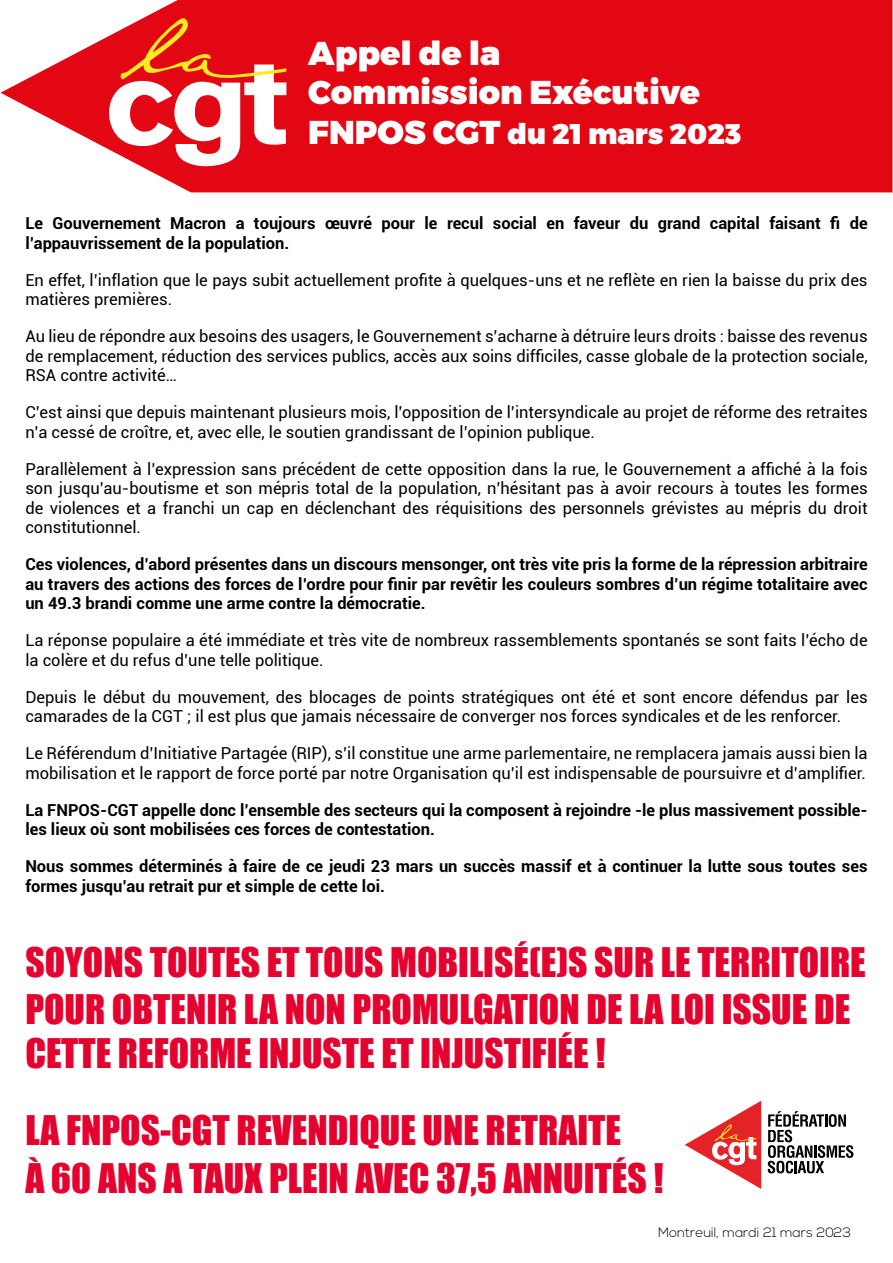
<style>
.page{position:relative;width:893px;height:1263px;background:#fff}
.page>*{position:absolute;margin:0;border:0;box-sizing:border-box;transform-origin:0 0}
.t1{font:37.5px/43.5px "Impact";color:#e4032e}
.t2{font:900 33px "Montserrat";color:#fff}
.t3{font:900 28.5px "Montserrat";color:#fff}
.t4{font:16.5px/19.5px "Roboto";color:#000}
.t5{font:700 16.5px/19.5px "Roboto";color:#000}
.t6{font:300 13.5px "Nexa";color:#000}
.s1{font-size:33px}
</style>
<div class="page">
<svg style="left:1px;top:0;width:891px;height:192px;background:#e6232e"></svg>
<svg style="left:108px;top:17px;width:178px;height:150px"></svg>
<svg style="left:685px;top:1101px;width:76px;height:88px"></svg>
<svg style="left:768px;top:1111px;width:85px;height:62px"></svg>
<p class="t2" style="left:308px;top:32px;width:193px">Appel de la</p>
<p class="t2" style="left:308px;top:72px;width:393px">Commission Exécutive</p>
<p class="t3" style="left:308px;top:116px;width:434px"><span class="s1">FNPOS CGT</span> du 21 mars 2023</p>
<p class="t5" style="left:25px;top:213px;width:844px">Le Gouvernement Macron a toujours œuvré pour le recul social en faveur du grand capital faisant fi de l’appauvrissement de la population.</p>
<p class="t4" style="left:25px;top:270px;width:844px">En effet, l’inflation que le pays subit actuellement profite à quelques-uns et ne reflète en rien la baisse du prix des matières premières.</p>
<p class="t4" style="left:25px;top:326px;width:844px;text-align:justify">Au lieu de répondre aux besoins des usagers, le Gouvernement s’acharne à détruire leurs droits : baisse des revenus de remplacement, réduction des services publics, accès aux soins difficiles, casse globale de la protection sociale, RSA contre activité…</p>
<p class="t4" style="left:25px;top:402px;width:844px">C’est ainsi que depuis maintenant plusieurs mois, l’opposition de l’intersyndicale au projet de réforme des retraites n’a cessé de croître, et, avec elle, le soutien grandissant de l’opinion publique.</p>
<p class="t4" style="left:25px;top:459px;width:844px;text-align:justify">Parallèlement à l’expression sans précédent de cette opposition dans la rue, le Gouvernement a affiché à la fois son jusqu’au-boutisme et son mépris total de la population, n’hésitant pas à avoir recours à toutes les formes de violences et a franchi un cap en déclenchant des réquisitions des personnels grévistes au mépris du droit constitutionnel.</p>
<p class="t5" style="left:25px;top:554px;width:844px;text-align:justify">Ces violences, d’abord présentes dans un discours mensonger, ont très vite pris la forme de la répression arbitraire au travers des actions des forces de l’ordre pour finir par revêtir les couleurs sombres d’un régime totalitaire avec un 49.3 brandi comme une arme contre la démocratie.</p>
<p class="t4" style="left:25px;top:630px;width:844px">La réponse populaire a été immédiate et très vite de nombreux rassemblements spontanés se sont faits l’écho de la colère et du refus d’une telle politique.</p>
<p class="t4" style="left:25px;top:687px;width:844px">Depuis le début du mouvement, des blocages de points stratégiques ont été et sont encore défendus par les camarades de la CGT ; il est plus que jamais nécessaire de converger nos forces syndicales et de les renforcer.</p>
<p class="t4" style="left:25px;top:743px;width:844px">Le Référendum d’Initiative Partagée (RIP), s’il constitue une arme parlementaire, ne remplacera jamais aussi bien la mobilisation et le rapport de force porté par notre Organisation qu’il est indispensable de poursuivre et d’amplifier.</p>
<p class="t5" style="left:25px;top:799px;width:844px">La FNPOS-CGT appelle donc l’ensemble des secteurs qui la composent à rejoindre -le plus massivement possible&shy;les lieux où sont mobilisées ces forces de contestation.</p>
<p class="t5" style="left:25px;top:856px;width:844px">Nous sommes déterminés à faire de ce jeudi 23 mars un succès massif et à continuer la lutte sous toutes ses formes jusqu’au retrait pur et simple de cette loi.</p>
<p class="t1" style="left:25px;top:939px;width:842px">SOYONS TOUTES ET TOUS MOBILISÉ(E)S SUR LE TERRITOIRE</p>
<p class="t1" style="left:25px;top:987px;width:826px">POUR OBTENIR LA NON PROMULGATION DE LA LOI ISSUE DE<br>CETTE REFORME INJUSTE ET INJUSTIFIÉE !</p>
<p class="t1" style="left:25px;top:1108px;width:597px">LA FNPOS-CGT REVENDIQUE UNE RETRAITE</p>
<p class="t1" style="left:25px;top:1156px;width:640px">À 60 ANS A TAUX PLEIN AVEC 37,5 ANNUITÉS !</p>
<p class="t6" style="left:658px;top:1224px;width:194px">Montreuil, mardi 21 mars 2023</p>
</div>
